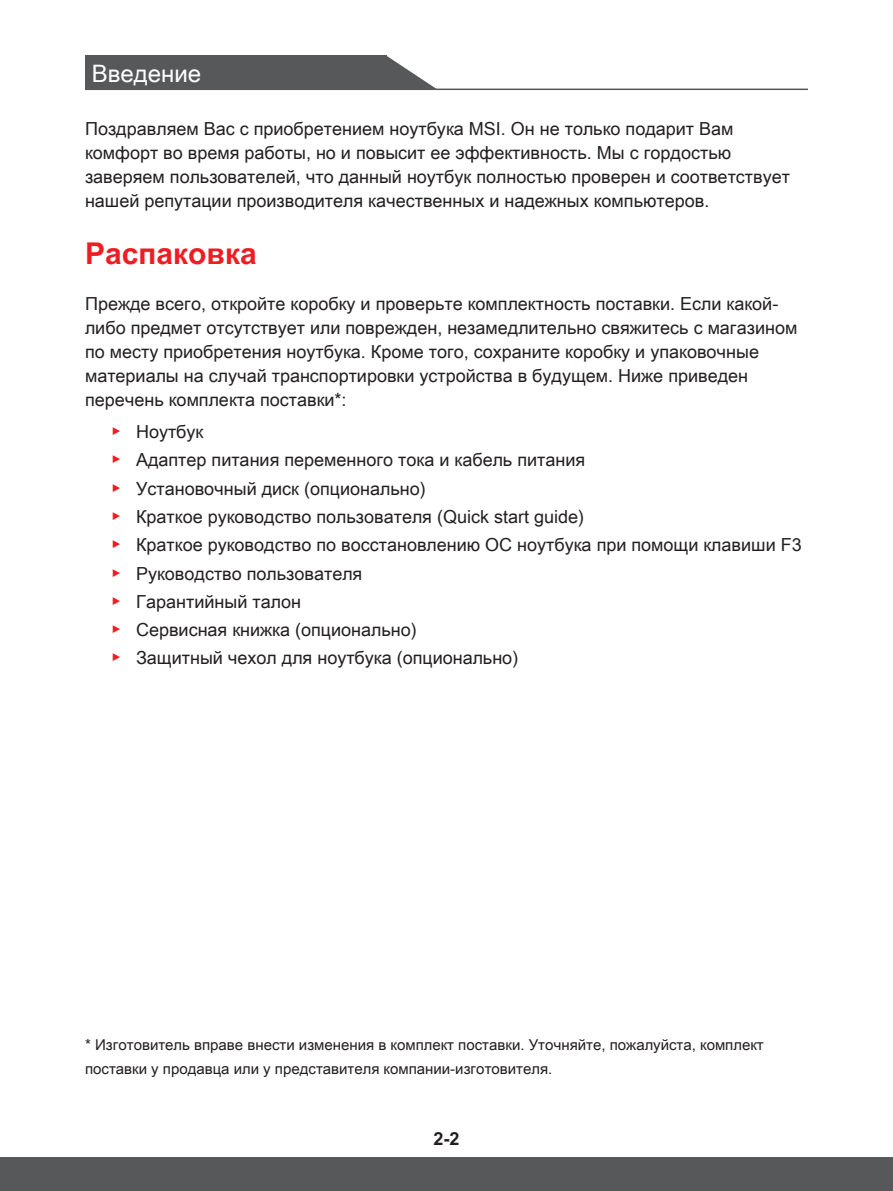
<style>
.page{position:relative;width:893px;height:1191px;background:#fff}
.page>*{position:absolute;margin:0;border:0;box-sizing:border-box;transform-origin:0 0}
.t1{font:700 30px "Arial Unicode MS";color:#ee1d23}
.t2{font:24px "Arial Unicode MS";color:#fff}
.t3{font:18px/28.2px "Arial Unicode MS";color:#231f20}
.t4{font:700 18px "Arial Unicode MS";color:#231f20}
.t5{font:15px/24px "Arial Unicode MS";color:#231f20}
.s1{color:#ee1d23}
</style>
<div class="page">
<div style="left:85px;top:56px;width:301px;height:34px;background:#57585a"></div>
<svg style="left:386px;top:56px;width:52px;height:33px"></svg>
<hr style="left:85px;top:89px;width:723px;height:1px;background:#57585a">
<div style="left:0;top:1157px;width:893px;height:34px;background:#57585a"></div>
<h2 class="t2" style="left:92px;top:56px;width:111px">Введение</h2>
<p class="t3" style="left:85px;top:116px;width:706px;line-height:24px">Поздравляем Вас с приобретением ноутбука MSI. Он не только подарит Вам комфорт во время работы, но и повысит ее эффективность. Мы с гордостью заверяем пользователей, что данный ноутбук полностью проверен и соответствует нашей репутации производителя качественных и надежных компьютеров.</p>
<h1 class="t1" style="left:85px;top:232px;width:173px">Распаковка</h1>
<p class="t3" style="left:85px;top:291px;width:714px;line-height:24px">Прежде всего, откройте коробку и проверьте комплектность поставки. Если какой&shy;либо предмет отсутствует или поврежден, незамедлительно свяжитесь с магазином по месту приобретения ноутбука. Кроме того, сохраните коробку и упаковочные материалы на случай транспортировки устройства в будущем. Ниже приведен перечень комплекта поставки*:</p>
<p class="t3" style="left:111px;top:417px;width:693px"><span class="s1">▶</span> Ноутбук<br><span class="s1">▶</span> Адаптер питания переменного тока и кабель питания<br><span class="s1">▶</span> Установочный диск (опционально)<br><span class="s1">▶</span> Краткое руководство пользователя (Quick start guide)<br><span class="s1">▶</span> Краткое руководство по восстановлению ОС ноутбука при помощи клавиши F3 <span class="s1">▶</span> Руководство пользователя<br><span class="s1">▶</span> Гарантийный талон<br><span class="s1">▶</span> Cервисная книжка (опционально)<br><span class="s1">▶</span> Защитный чехол для ноутбука (опционально)</p>
<p class="t5" style="left:85px;top:1032px;width:680px">* Изготовитель вправе внести изменения в комплект поставки. Уточняйте, пожалуйста, комплект поставки у продавца или у представителя компании-изготовителя.</p>
<p class="t4" style="left:433px;top:1128px;width:28px">2-2</p>
</div>
